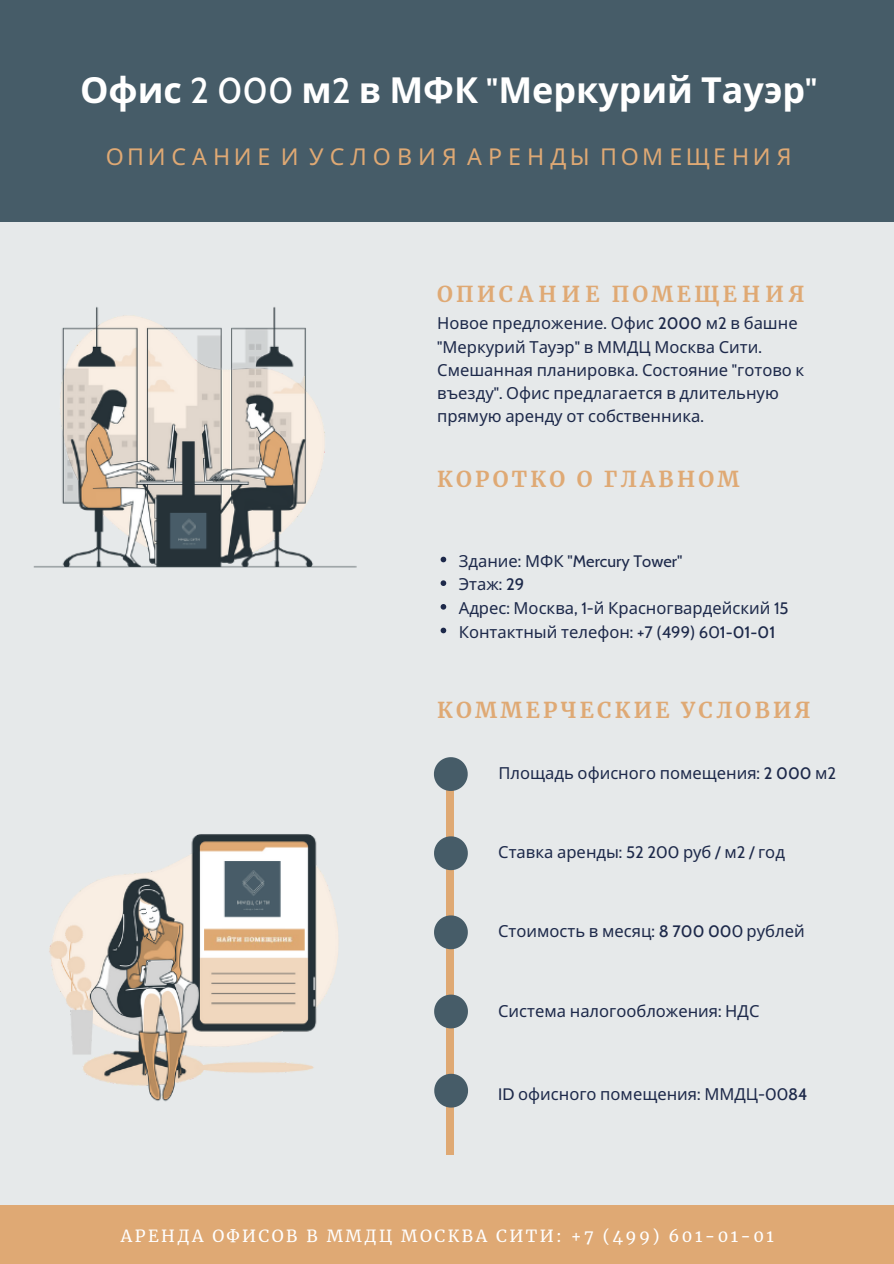
<style>
.page{position:relative;width:894px;height:1264px;background:#fff}
.page>*{position:absolute;margin:0;border:0;box-sizing:border-box;transform-origin:0 0}
.t1{font:700 35.85px "Noto Sans";color:#fff}
.t2{font:23.25px "Noto Sans";letter-spacing:.26em;color:#dfa974}
.t3{font:700 21.6px "Merriweather";letter-spacing:.15em;color:#dfa974}
.t4{font:16.5px/23.2px "Noto Sans";color:#1d294a}
.t5{font:16.5px "Merriweather";letter-spacing:.15em;color:#fff}
.s1{font-family:"Cabin";font-weight:500}
.s2{font-family:"Cabin"}
</style>
<div class="page">
<div style="left:0;top:0;width:893px;height:1263px;background:#e6e9ea"></div>
<div style="left:0;top:1205px;width:893px;height:58px;background:#dfa974"></div>
<div style="left:0;top:0;width:893px;height:222px;background:#465c68"></div>
<div style="left:446px;top:778px;width:7px;height:376px;background:#dfa974"></div>
<svg style="left:434px;top:757px;width:33px;height:34px"></svg>
<svg style="left:434px;top:836px;width:33px;height:34px"></svg>
<svg style="left:434px;top:915px;width:33px;height:34px"></svg>
<svg style="left:434px;top:994px;width:34px;height:34px"></svg>
<svg style="left:434px;top:1073px;width:34px;height:34px"></svg>
<svg style="left:440px;top:556px;width:6px;height:6px"></svg>
<svg style="left:440px;top:580px;width:6px;height:6px"></svg>
<svg style="left:440px;top:604px;width:6px;height:5px"></svg>
<svg style="left:440px;top:627px;width:6px;height:6px"></svg>
<img style="left:33px;top:306px;width:324px;height:796px">
<p class="t1" style="left:80px;top:64px;width:738px">Офис <span class="s1">2 000</span> м<span class="s1">2</span> в МФК <span class="s1">"</span>Меркурий Тауэр<span class="s1">"</span></p>
<p class="t2" style="left:106px;top:140px;width:687px">ОПИСАНИЕ И УСЛОВИЯ АРЕНДЫ ПОМЕЩЕНИЯ</p>
<p class="t3" style="left:437px;top:281px;width:369px">ОПИС А Н И Е ПОМЕЩЕ Н И Я</p>
<p class="t4" style="left:437px;top:311px;width:368px">Новое предложение<span class="s2">.</span> Офис <span class="s1">2000</span> м<span class="s2">2</span> в башне <span class="s2">"</span>Меркурий Тауэр<span class="s2">"</span> в ММДЦ Москва Сити<span class="s2">.<br></span>Смешанная планировка<span class="s2">.</span> Состояние <span class="s2">"</span>готово к въезду<span class="s2">".</span> Офис предлагается в длительную прямую аренду от собственника<span class="s2">.</span></p>
<p class="t3" style="left:437px;top:466px;width:304px">К О Р О Т К О О Г Л А ВНОМ</p>
<p class="t4" style="left:458px;top:548px;width:331px;line-height:23.7px">Здание<span class="s2">:</span> МФК <span class="s2">"Mercury Tower"<br></span>Этаж<span class="s2">:</span> <span class="s1">29<br></span>Адрес<span class="s2">:</span> Москва<span class="s2">, 1-</span>й Красногвардейский <span class="s2">15<br></span>Контактный телефон<span class="s2">: +7 (499) 60</span><span class="s1">1-01-01</span></p>
<p class="t3" style="left:437px;top:697px;width:375px">КОММЕРЧЕСКИЕ УСЛОВИЯ</p>
<p class="t4" style="left:498px;top:761px;width:339px">Площадь офисного помещения<span class="s2">:</span> <span class="s1">2 000</span> м<span class="s2">2</span></p>
<p class="t4" style="left:498px;top:840px;width:288px">Ставка аренды<span class="s2">: 52 200</span> руб <span class="s2">/</span> м<span class="s2">2 /</span> год</p>
<p class="t4" style="left:498px;top:919px;width:308px">Стоимость в месяц<span class="s2">:</span> <span class="s1">8 700 00</span><span class="s2">0</span> рублей</p>
<p class="t4" style="left:498px;top:998px;width:263px">Система налогообложения<span class="s2">:</span> НДС</p>
<p class="t4" style="left:498px;top:1082px;width:311px"><span class="s2">ID</span> офисного помещения<span class="s2">:</span> ММДЦ<span class="s2">-00</span><span class="s1">84</span></p>
<p class="t5" style="left:121px;top:1225px;width:654px">АРЕНДА ОФИСОВ В ММДЦ МОСКВА СИТИ: +7 (499) 601-01-01</p>
</div>
